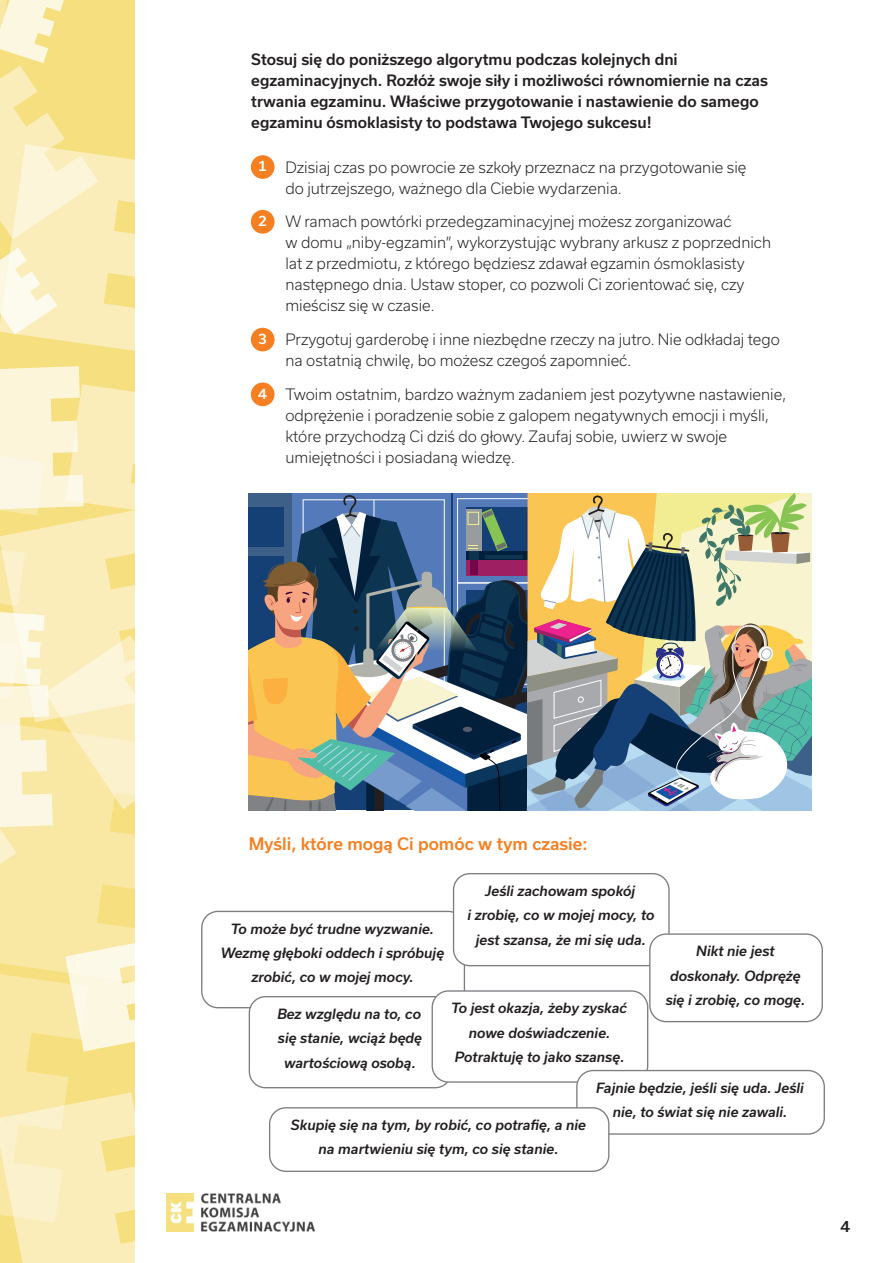
<style>
.page{position:relative;width:893px;height:1263px;background:#fff}
.page>*{position:absolute;margin:0;border:0;box-sizing:border-box;transform-origin:0 0}
.t1{font:500 16.5px "Usual";color:#f57f21}
.t2{font:300 15px/21px "Usual";color:#231f20}
.t3{font:500 15px/21px "Usual";color:#231f20}
.t4{font:500 13.8px "Usual";color:#fff}
.t5{font:italic 500 13.5px/24.3px "Usual";color:#231f20;text-align:center}
</style>
<div class="page">
<svg style="left:0;top:0;width:134px;height:351px;background:#f8e9aa"></svg>
<svg style="left:0;top:366px;width:134px;height:897px;background:#f9ecb5"></svg>
<img style="left:166px;top:1193px;width:149px;height:38px">
<div style="left:251px;top:155px;width:24px;height:24px;background:#f57f21;border-radius:50%"></div>
<div style="left:251px;top:210px;width:24px;height:24px;background:#f57f21;border-radius:50%"></div>
<div style="left:251px;top:328px;width:24px;height:23px;background:#f57f21;border-radius:50%"></div>
<div style="left:251px;top:382px;width:24px;height:24px;background:#f57f21;border-radius:50%"></div>
<div style="left:201px;top:911px;width:264px;height:97px;border:1px solid #7c7e81;border-radius:16px"></div>
<div style="left:454px;top:874px;width:215px;height:92px;background:#fff;border-radius:16px"></div>
<div style="left:453px;top:873px;width:217px;height:93px;border:1px solid #7c7e81;border-radius:16px"></div>
<div style="left:249px;top:997px;width:202px;height:91px;background:#fff;border-radius:16px"></div>
<div style="left:249px;top:996px;width:203px;height:92px;border:1px solid #7c7e81;border-radius:16px"></div>
<div style="left:650px;top:934px;width:172px;height:87px;background:#fff;border-radius:16px"></div>
<div style="left:649px;top:933px;width:174px;height:89px;border:1px solid #7c7e81;border-radius:16px"></div>
<div style="left:432px;top:991px;width:216px;height:91px;background:#fff;border-radius:16px"></div>
<div style="left:432px;top:990px;width:216px;height:93px;border:1px solid #7c7e81;border-radius:16px"></div>
<div style="left:577px;top:1070px;width:247px;height:64px;background:#fff;border-radius:16px"></div>
<div style="left:576px;top:1070px;width:249px;height:65px;border:1px solid #7c7e81;border-radius:16px"></div>
<div style="left:270px;top:1108px;width:339px;height:63px;background:#fff;border-radius:16px"></div>
<div style="left:269px;top:1107px;width:340px;height:65px;border:1px solid #7c7e81;border-radius:16px"></div>
<svg style="left:249px;top:493px;width:563px;height:317px;background:#8d958f"></svg>
<p class="t3" style="left:251px;top:49px;width:518px">Stosuj się do poniższego algorytmu podczas kolejnych dni egzaminacyjnych. Rozłóż swoje siły i możliwości równomiernie na czas trwania egzaminu. Właściwe przygotowanie i nastawienie do samego egzaminu ósmoklasisty to podstawa Twojego sukcesu!</p>
<p class="t4" style="left:258px;top:158px;width:10px">1</p>
<p class="t2" style="left:285px;top:156px;width:463px">Dzisiaj czas po powrocie ze szkoły przeznacz na przygotowanie się do jutrzejszego, ważnego dla Ciebie wydarzenia.</p>
<p class="t4" style="left:258px;top:213px;width:10px">2</p>
<p class="t2" style="left:285px;top:211px;width:487px">W ramach powtórki przedegzaminacyjnej możesz zorganizować<br>w domu „niby-egzamin”, wykorzystując wybrany arkusz z poprzednich lat z przedmiotu, z którego będziesz zdawał egzamin ósmoklasisty następnego dnia. Ustaw stoper, co pozwoli Ci zorientować się, czy mieścisz się w czasie.</p>
<p class="t4" style="left:258px;top:331px;width:10px">3</p>
<p class="t2" style="left:285px;top:329px;width:496px">Przygotuj garderobę i inne niezbędne rzeczy na jutro. Nie odkładaj tego na ostatnią chwilę, bo możesz czegoś zapomnieć.</p>
<p class="t4" style="left:258px;top:386px;width:10px">4</p>
<p class="t2" style="left:285px;top:384px;width:502px">Twoim ostatnim, bardzo ważnym zadaniem jest pozytywne nastawienie, odprężenie i poradzenie sobie z galopem negatywnych emocji i myśli, które przychodzą Ci dziś do głowy. Zaufaj sobie, uwierz w swoje umiejętności i posiadaną wiedzę.</p>
<p class="t1" style="left:249px;top:834px;width:340px">Myśli, które mogą Ci pomóc w tym czasie:</p>
<p class="t5" style="left:467px;top:879px;width:189px">Jeśli zachowam spokój<br>i zrobię, co w mojej mocy, to jest szansa, że mi się uda.</p>
<p class="t5" style="left:221px;top:916px;width:225px">To może być trudne wyzwanie.<br>Wezmę głęboki oddech i spróbuję zrobić, co w mojej mocy.</p>
<p class="t5" style="left:666px;top:939px;width:141px">Nikt nie jest doskonały. Odprężę się i zrobię, co mogę.</p>
<p class="t5" style="left:451px;top:996px;width:177px">To jest okazja, żeby zyskać nowe doświadczenie.<br>Potraktuję to jako szansę.</p>
<p class="t5" style="left:596px;top:1075px;width:209px">Fajnie będzie, jeśli się uda. Jeśli nie, to świat się nie zawali.</p>
<p class="t5" style="left:291px;top:1113px;width:297px">Skupię się na tym, by robić, co potrafię, a nie na martwieniu się tym, co się stanie.</p>
<p class="t5" style="left:277px;top:1002px;width:146px">Bez względu na to, co się stanie, wciąż będę wartościową osobą.</p>
<p class="t3" style="left:840px;top:1215px;width:11px">4</p>
</div>
